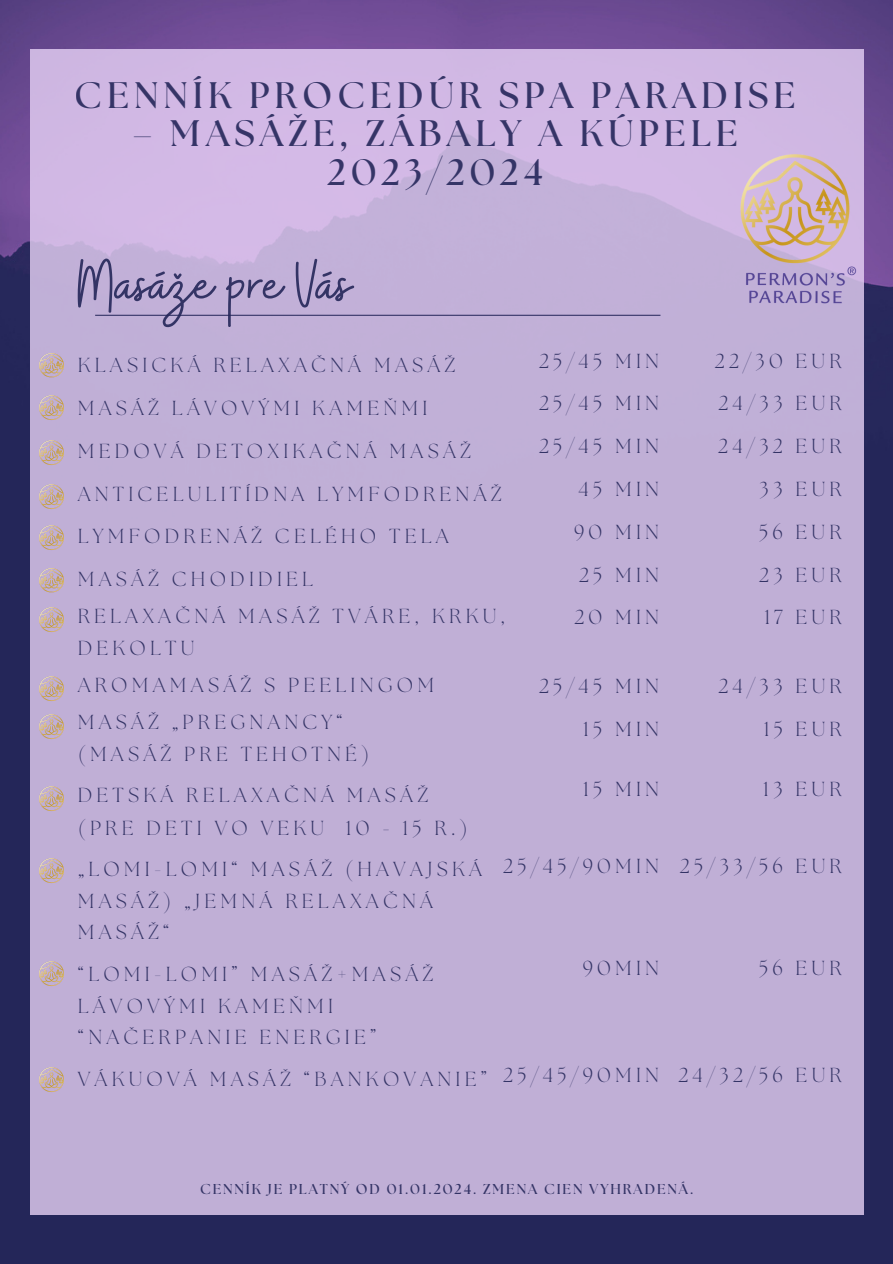
<style>
.page{position:relative;width:893px;height:1264px;background:#fff}
.page>*{position:absolute;margin:0;border:0;box-sizing:border-box;transform-origin:0 0}
.t1{font:67.65px "Buffalo";color:#242659}
.t2{font:700 36.75px/38.2px "The Seasons";letter-spacing:.135em;color:#242659;text-align:center}
.t3{font:300 20.25px/42.8px "The Seasons";letter-spacing:.21em;color:#242659}
.t4{font:700 14.25px "The Seasons";letter-spacing:.135em;color:#242659}
.s1{font-weight:700}
</style>
<div class="page">
<div style="left:0;top:0;width:892px;height:1263px;background:#242659"></div>
<img style="left:0;top:0;width:892px;height:602px">
<div style="left:30px;top:49px;width:833px;height:1165px;background:linear-gradient(to bottom,#c9b4de,#bcadd3)"></div>
<hr style="left:95px;top:315px;width:565px;height:1px;background:#242659">
<img style="left:696px;top:132px;width:196px;height:197px">
<img style="left:30px;top:351px;width:44px;height:34px">
<img style="left:30px;top:394px;width:44px;height:34px">
<img style="left:30px;top:439px;width:44px;height:33px">
<img style="left:30px;top:483px;width:44px;height:34px">
<img style="left:30px;top:524px;width:44px;height:34px">
<img style="left:30px;top:566px;width:44px;height:34px">
<img style="left:30px;top:606px;width:44px;height:33px">
<img style="left:30px;top:675px;width:44px;height:33px">
<img style="left:30px;top:713px;width:44px;height:33px">
<img style="left:30px;top:785px;width:44px;height:34px">
<img style="left:30px;top:856px;width:44px;height:34px">
<img style="left:30px;top:960px;width:44px;height:34px">
<img style="left:30px;top:1065px;width:44px;height:34px">
<h2 class="t2" style="left:75px;top:78px;width:722px">CENNÍK PROCEDÚR SPA PARADISE</h2>
<h2 class="t2" style="left:132px;top:116px;width:607px">– MASÁŽE, ZÁBALY A KÚPELE<br>2023/2024</h2>
<h1 class="t1" style="left:78px;top:240px;width:275px">Masáže pre Vás</h1>
<p class="t3" style="left:78px;top:345px;width:425px">KLASICKÁ RELAXAČNÁ MASÁŽ<br>MASÁŽ LÁVOVÝMI KAMEŇMI<br>MEDOVÁ DETOXIKAČNÁ MASÁŽ<br>ANTICELULITÍDNA LYMFODRENÁŽ<br>LYMFODRENÁŽ CELÉHO TELA<br>MASÁŽ CHODIDIEL</p>
<p class="t3" style="left:78px;top:602px;width:429px;line-height:31.5px">RELAXAČNÁ MASÁŽ TVÁRE, KRKU,<br>DEKOLTU</p>
<p class="t3" style="left:78px;top:668px;width:358px;line-height:37.2px">AROMAMASÁŽ S PEELINGOM<br>MASÁŽ „PREGNANCY“</p>
<p class="t3" style="left:78px;top:734px;width:352px;line-height:41.7px">(MASÁŽ PRE TEHOTNÉ)<br>DETSKÁ RELAXAČNÁ MASÁŽ</p>
<p class="t3" style="left:78px;top:808px;width:406px;line-height:41.7px">(PRE DETI VO VEKU 10 <span class="s1">-</span> 15 R.) „LOMI-LOMI“ MASÁŽ (HAVAJSKÁ</p>
<p class="t3" style="left:78px;top:886px;width:357px;line-height:31.5px">MASÁŽ) „JEMNÁ RELAXAČNÁ<br>MASÁŽ“</p>
<p class="t3" style="left:78px;top:960px;width:357px;line-height:31.5px">“LOMI-LOMI” MASÁŽ+MASÁŽ<br>LÁVOVÝMI KAMEŇMI “NAČERPANIE ENERGIE”</p>
<p class="t3" style="left:78px;top:1059px;width:411px">VÁKUOVÁ MASÁŽ “BANKOVANIE”</p>
<p class="t3" style="left:539px;top:341px;width:121px;text-align:right">25/45 MIN<br>25/45 MIN<br>25/45 MIN<br>45 MIN<br>90 MIN<br>25 MIN<br>20 MIN</p>
<p class="t3" style="left:539px;top:666px;width:121px;text-align:right">25/45 MIN<br>15 MIN</p>
<p class="t3" style="left:583px;top:769px;width:77px">15 MIN</p>
<p class="t3" style="left:503px;top:846px;width:157px">25/45/90MIN</p>
<p class="t3" style="left:582px;top:948px;width:78px">90MIN</p>
<p class="t3" style="left:503px;top:1055px;width:157px">25/45/90MIN</p>
<p class="t3" style="left:714px;top:341px;width:128px;text-align:right">22/30 EUR<br>24/33 EUR<br>24/32 EUR<br>33 EUR<br>56 EUR<br>23 EUR<br>17 EUR</p>
<p class="t3" style="left:718px;top:666px;width:125px;text-align:right">24/33 EUR<br>15 EUR</p>
<p class="t3" style="left:763px;top:769px;width:80px">13 EUR</p>
<p class="t3" style="left:680px;top:846px;width:163px">25/33/56 EUR</p>
<p class="t3" style="left:759px;top:948px;width:84px">56 EUR</p>
<p class="t3" style="left:678px;top:1055px;width:165px">24/32/56 EUR</p>
<p class="t4" style="left:200px;top:1182px;width:495px">CENNÍK JE PLATNÝ OD 01.01.2024. ZMENA CIEN VYHRADENÁ.</p>
</div>
